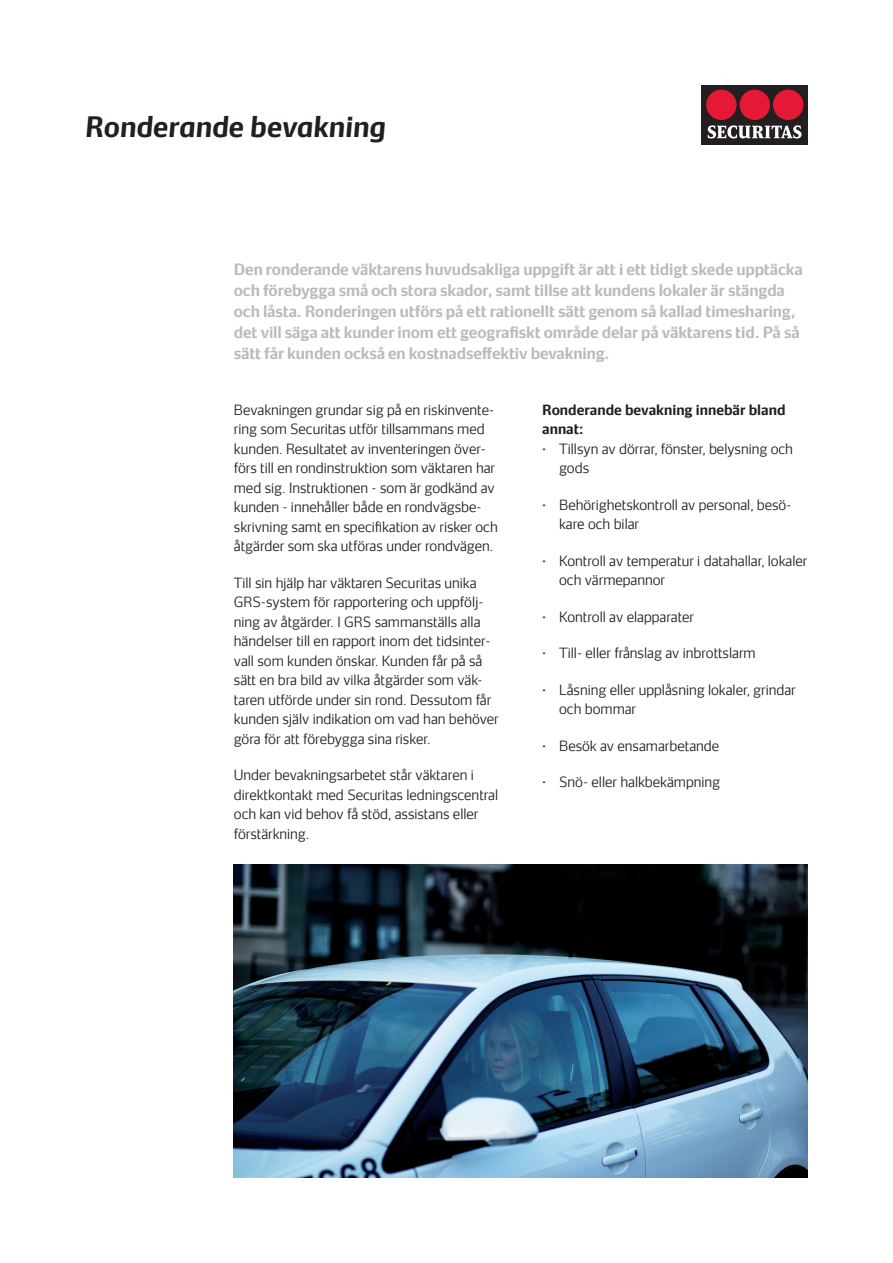
<style>
.page{position:relative;width:893px;height:1263px;background:#fff}
.page>*{position:absolute;margin:0;border:0;box-sizing:border-box;transform-origin:0 0}
.titel{font:italic 700 27px "Securitas Sans TT";color:#231f20}
.ingress_grått{font:700 15px/21px "Securitas Sans TT";letter-spacing:-.01em;color:#babbbe}
.bröd{font:300 13.5px/19.5px "Securitas Sans TT";color:#231f20}
.lista{font:300 13.5px/19.5px "Securitas Sans TT";color:#231f20}
.rubbe_2{font:700 13.5px/19.5px "Securitas Sans TT";color:#231f20}
</style>
<div class="page">
<div style="left:702px;top:85px;width:106px;height:59px;background:#231f20"></div>
<div style="left:706px;top:90px;width:31px;height:30px;background:#e51836;border-radius:50%"></div>
<div style="left:773px;top:90px;width:30px;height:30px;background:#e51836;border-radius:50%"></div>
<div style="left:740px;top:90px;width:30px;height:30px;background:#e51836;border-radius:50%"></div>
<svg style="left:708px;top:125px;width:93px;height:13px"></svg>
<img style="left:234px;top:864px;width:574px;height:314px">
<p class="titel" style="left:85px;top:103px;width:303px">Ronderande bevakning</p>
<p class="ingress_grått" style="left:234px;top:257px;width:570px">Den ronderande väktarens huvudsakliga uppgift är att i ett tidigt skede upptäcka och förebygga små och stora skador, samt tillse att kundens lokaler är stängda och låsta. Ronderingen utförs på ett rationellt sätt genom så kallad timesharing, det vill säga att kunder inom ett geografiskt område delar på väktarens tid. På så sätt får kunden också en kostnadseffektiv bevakning.</p>
<p class="bröd" style="left:234px;top:398px;width:265px">Bevakningen grundar sig på en riskinvente&shy;ring som Securitas utför tillsammans med kunden. Resultatet av inventeringen över&shy;förs till en rondinstruktion som väktaren har med sig. Instruktionen - som är godkänd av kunden - innehåller både en rondvägsbe&shy;skrivning samt en specifikation av risker och åtgärder som ska utföras under rondvägen.</p>
<p class="bröd" style="left:234px;top:571px;width:266px">Till sin hjälp har väktaren Securitas unika GRS-system för rapportering och uppfölj&shy;ning av åtgärder. I GRS sammanställs alla händelser till en rapport inom det tidsinter&shy;vall som kunden önskar. Kunden får på så sätt en bra bild av vilka åtgärder som väk&shy;taren utförde under sin rond. Dessutom får kunden själv indikation om vad han behöver göra för att förebygga sina risker.</p>
<p class="bröd" style="left:234px;top:764px;width:266px">Under bevakningsarbetet står väktaren i direktkontakt med Securitas ledningscentral och kan vid behov få stöd, assistans eller förstärkning.</p>
<p class="rubbe_2" style="left:542px;top:398px;width:245px">Ronderande bevakning innebär bland annat:</p>
<p class="lista" style="left:559px;top:437px;width:235px;text-indent:-17px">• Tillsyn av dörrar, fönster, belysning och gods</p>
<p class="lista" style="left:559px;top:493px;width:234px;text-indent:-17px">• Behörighetskontroll av personal, besö&shy;kare och bilar</p>
<p class="lista" style="left:559px;top:549px;width:250px;text-indent:-17px">• Kontroll av temperatur i datahallar, lokaler och värmepannor</p>
<p class="lista" style="left:542px;top:605px;width:153px">• Kontroll av elapparater</p>
<p class="lista" style="left:542px;top:642px;width:215px">• Till- eller frånslag av inbrottslarm</p>
<p class="lista" style="left:559px;top:678px;width:238px;text-indent:-17px">• Låsning eller upplåsning lokaler, grindar och bommar</p>
<p class="lista" style="left:542px;top:734px;width:179px">• Besök av ensamarbetande</p>
<p class="lista" style="left:542px;top:771px;width:179px">• Snö- eller halkbekämpning</p>
</div>
